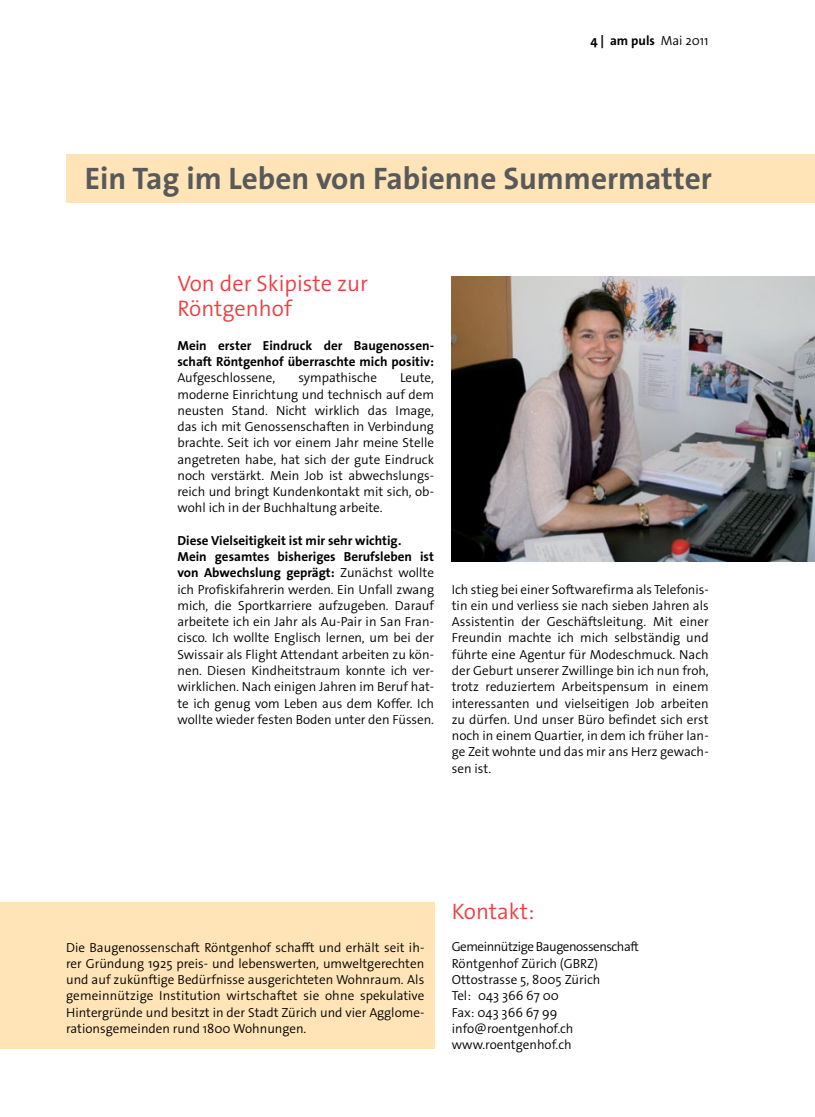
<style>
.page{position:relative;width:815px;height:1117px;background:#fff}
.page>*{position:absolute;margin:0;border:0;box-sizing:border-box;transform-origin:0 0}
.t1{font:700 31.25px "The Sans Os F";color:#58595b}
.t2{font:300 22.5px/25px "The Sans Os F";color:#ef3e42}
.t3{font:300 13.12px/16.2px "The Sans Os F";color:#000;text-align:justify}
.t4{font:700 13.12px/16.2px "The Sans Os F";color:#000}
.s1{font-weight:300}
.s2{font-weight:700}
</style>
<div class="page">
<img style="left:452px;top:276px;width:363px;height:285px">
<div style="left:0;top:902px;width:434px;height:146px;background:#ffe4b8"></div>
<div style="left:66px;top:154px;width:749px;height:49px;background:#ffe4b8"></div>
<p class="t4" style="left:590px;top:33px;width:120px">4 | am puls <span class="s1">Mai 2011</span></p>
<h1 class="t1" style="left:85px;top:158px;width:628px">Ein Tag im Leben von Fabienne Summermatter</h1>
<h2 class="t2" style="left:177px;top:270px;width:192px">Von der Skipiste zur<br>Röntgenhof</h2>
<p class="t4" style="left:177px;top:337px;width:258px">Mein erster Eindruck der Baugenossen&shy;schaft Röntgenhof überraschte mich positiv:</p>
<p class="t3" style="left:177px;top:370px;width:99px">Aufgeschlossene,</p>
<p class="t3" style="left:298px;top:370px;width:80px">sympathische</p>
<p class="t3" style="left:177px;top:370px;width:258px;text-indent:223px">Leute, moderne Einrichtung und technisch auf dem neusten Stand. Nicht wirklich das Image, das ich mit Genossenschaften in Verbindung brachte. Seit ich vor einem Jahr meine Stelle angetreten habe, hat sich der gute Eindruck noch verstärkt. Mein Job ist abwechslungs&shy;reich und bringt Kundenkontakt mit sich, ob&shy;wohl ich in der Buchhaltung arbeite.</p>
<p class="t3" style="left:177px;top:532px;width:258px;text-align:left"><span class="s2">Diese Vielseitigkeit ist mir sehr wichtig.<br>Mein gesamtes bisheriges Berufsleben ist von Abwechslung geprägt:</span> Zunächst wollte ich Profiskifahrerin werden. Ein Unfall zwang mich, die Sportkarriere aufzugeben. Darauf arbeitete ich ein Jahr als Au-Pair in San Fran&shy;cisco. Ich wollte Englisch lernen, um bei der Swissair als Flight Attendant arbeiten zu kön&shy;nen. Diesen Kindheitstraum konnte ich ver&shy;wirklichen. Nach einigen Jahren im Beruf hat&shy;te ich genug vom Leben aus dem Koffer. Ich wollte wieder festen Boden unter den Füssen.</p>
<p class="t3" style="left:452px;top:581px;width:258px">Ich stieg bei einer Softwarefirma als Telefonis&shy;tin ein und verliess sie nach sieben Jahren als Assistentin der Geschäftsleitung. Mit einer Freundin machte ich mich selbständig und führte eine Agentur für Modeschmuck. Nach der Geburt unserer Zwillinge bin ich nun froh, trotz reduziertem Arbeitspensum in einem interessanten und vielseitigen Job arbeiten zu dürfen. Und unser Büro befindet sich erst noch in einem Quartier, in dem ich früher lan&shy;ge Zeit wohnte und das mir ans Herz gewach&shy;sen ist.</p>
<p class="t3" style="left:66px;top:938px;width:360px">Die Baugenossenschaft Röntgenhof schafft und erhält seit ih&shy;rer Gründung 1925 preis- und lebenswerten, umweltgerechten und auf zukünftige Bedürfnisse ausgerichteten Wohnraum. Als gemeinnützige Institution wirtschaftet sie ohne spekulative Hintergründe und besitzt in der Stadt Zürich und vier Agglome&shy;rationsgemeinden rund 1800 Wohnungen.</p>
<h2 class="t2" style="left:452px;top:898px;width:84px">Kontakt:</h2>
<p class="t3" style="left:452px;top:938px;width:189px;text-align:left">Gemeinnützige Baugenossenschaft<br>Röntgenhof Zürich (GBRZ)<br>Ottostrasse 5, 8005 Zürich<br>Tel: 043 366 67 00<br>Fax: 043 366 67 99 info@roentgenhof.ch www.roentgenhof.ch</p>
</div>
